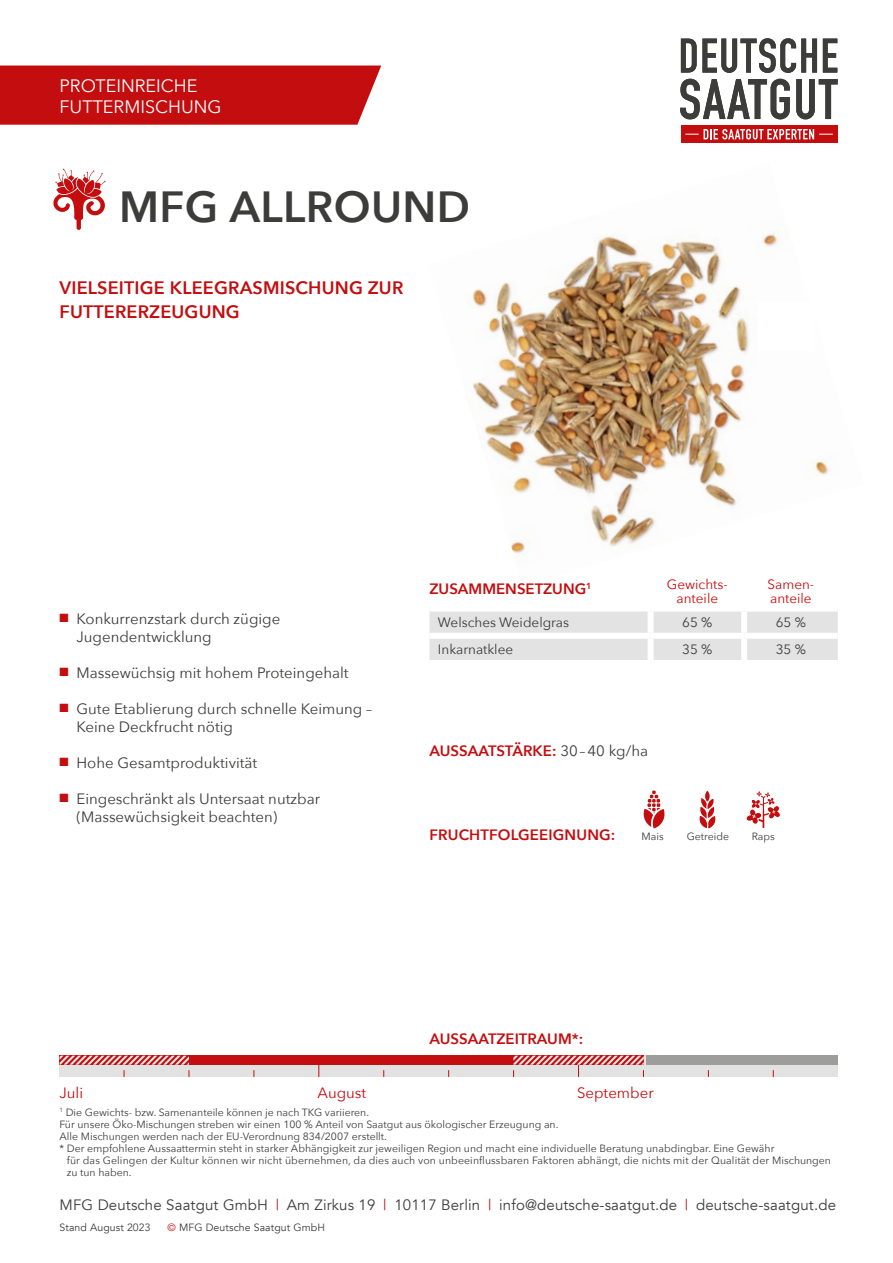
<style>
.page{position:relative;width:893px;height:1263px;background:#fff}
.page>*{position:absolute;margin:0;border:0;box-sizing:border-box;transform-origin:0 0}
.t1{font:600 43.5px "Avenir Next";letter-spacing:.01em;color:#3c3c3b}
.t2{font:600 18px/24px "Avenir Next";letter-spacing:.01em;color:#c40d0e}
.t3{font:18px/21px "Avenir Next";color:#fff}
.t4{font:15px/18px "Avenir Next";color:#3c3c3b}
.t5{font:15px "Avenir";letter-spacing:.01em;color:#3c3c3b}
.t6{font:600 15px "Avenir Next";color:#c40d0e}
.t7{font:15px "Avenir Next";color:#c40d0e}
.t8{font:13.5px "Avenir Next";color:#3c3c3b}
.t9{font:13.5px/13.5px "Avenir Next";color:#c40d0e;text-align:center}
.t10{font:10.5px "Avenir Next";color:#3c3c3b}
.t11{font:10.5px "Avenir";letter-spacing:.01em;color:#3c3c3b}
.s1{color:#c40d0e}
.s2{font-weight:400;color:#3c3c3b}
</style>
<div class="page">
<img style="left:471px;top:232px;width:365px;height:322px">
<div style="left:758px;top:302px;width:56px;height:49px;background:#fff"></div>
<svg style="left:681px;top:38px;width:136px;height:35px"></svg>
<svg style="left:823px;top:39px;width:14px;height:34px"></svg>
<svg style="left:680px;top:79px;width:110px;height:40px"></svg>
<svg style="left:796px;top:79px;width:42px;height:40px"></svg>
<div style="left:681px;top:125px;width:156px;height:18px;background:#c40d0e"></div>
<svg style="left:685px;top:129px;width:148px;height:10px"></svg>
<div style="left:0;top:66px;width:381px;height:59px;background:#c40d0e"></div>
<svg style="left:53px;top:169px;width:53px;height:61px"></svg>
<div style="left:60px;top:1056px;width:778px;height:21px;background:#e2e2e2"></div>
<svg style="left:318px;top:1065px;width:1px;height:12px"></svg>
<div style="left:60px;top:1056px;width:584px;height:9px;background:#c40d0e"></div>
<div style="left:646px;top:1056px;width:192px;height:9px;background:#9d9d9c"></div>
<svg style="left:60px;top:1056px;width:130px;height:21px"></svg>
<svg style="left:513px;top:1056px;width:131px;height:21px"></svg>
<div style="left:429px;top:611px;width:409px;height:49px;background:#e4e3e3"></div>
<div style="left:429px;top:633px;width:222px;height:6px;background:#fff"></div>
<div style="left:651px;top:633px;width:93px;height:6px;background:#fff"></div>
<div style="left:744px;top:633px;width:94px;height:6px;background:#fff"></div>
<div style="left:648px;top:611px;width:6px;height:22px;background:#fff"></div>
<div style="left:741px;top:611px;width:6px;height:22px;background:#fff"></div>
<div style="left:648px;top:639px;width:6px;height:21px;background:#fff"></div>
<div style="left:741px;top:639px;width:6px;height:21px;background:#fff"></div>
<svg style="left:699px;top:791px;width:17px;height:38px"></svg>
<svg style="left:746px;top:790px;width:35px;height:38px"></svg>
<svg style="left:643px;top:790px;width:22px;height:38px"></svg>
<h2 class="t3" style="left:60px;top:75px;width:164px">PROTEINREICHE<br>FUTTERMISCHUNG</h2>
<h1 class="t1" style="left:119px;top:181px;width:353px">MFG ALLROUND</h1>
<h2 class="t2" style="left:60px;top:275px;width:345px">VIELSEITIGE KLEEGRASMISCHUNG ZUR<br>FUTTERERZEUGUNG</h2>
<h3 class="t4" style="left:77px;top:610px;width:205px;text-indent:-17px"><span class="s1">■</span> Konkurrenzstark durch zügige<br>Jugendentwicklung</h3>
<h3 class="t4" style="left:60px;top:664px;width:291px"><span class="s1">■</span> Massewüchsig mit hohem Proteingehalt</h3>
<h3 class="t4" style="left:77px;top:700px;width:297px;text-indent:-17px"><span class="s1">■</span> Gute Etablierung durch schnelle Keimung –<br>Keine Deckfrucht nötig</h3>
<h3 class="t4" style="left:60px;top:754px;width:199px"><span class="s1">■</span> Hohe Gesamtproduktivität</h3>
<h3 class="t4" style="left:77px;top:790px;width:245px;text-indent:-17px"><span class="s1">■</span> Eingeschränkt als Untersaat nutzbar (Massewüchsigkeit beachten)</h3>
<h3 class="t6" style="left:429px;top:580px;width:164px">ZUSAMMENSETZUNG<sup>1</sup></h3>
<p class="t9" style="left:667px;top:578px;width:62px">Gewichts&shy;anteile</p>
<p class="t9" style="left:768px;top:578px;width:48px;text-align:left">Samen&shy;anteile</p>
<p class="t8" style="left:438px;top:615px;width:133px">Welsches Weidelgras</p>
<p class="t8" style="left:682px;top:615px;width:32px">65 %</p>
<p class="t8" style="left:776px;top:615px;width:32px">65 %</p>
<p class="t8" style="left:438px;top:642px;width:77px">Inkarnatklee</p>
<p class="t8" style="left:682px;top:642px;width:32px">35 %</p>
<p class="t8" style="left:776px;top:642px;width:32px">35 %</p>
<h3 class="t6" style="left:429px;top:742px;width:220px">AUSSAATSTÄRKE: <span class="s2">30 – 40 kg/ha</span></h3>
<h3 class="t6" style="left:429px;top:826px;width:187px">FRUCHTFOLGEEIGNUNG:</h3>
<p class="t10" style="left:642px;top:830px;width:24px">Mais</p>
<p class="t10" style="left:687px;top:830px;width:44px">Getreide</p>
<p class="t10" style="left:752px;top:830px;width:25px">Raps</p>
<h3 class="t6" style="left:429px;top:1030px;width:155px">AUSSAATZEITRAUM*:</h3>
<h3 class="t7" style="left:59px;top:1084px;width:25px">Juli</h3>
<h3 class="t7" style="left:317px;top:1084px;width:50px">August</h3>
<h3 class="t7" style="left:577px;top:1084px;width:78px">September</h3>
<p class="t10" style="left:60px;top:1106px;width:311px"><sup>1</sup> Die Gewichts- bzw. Samenanteile können je nach TKG variieren.</p>
<p class="t10" style="left:60px;top:1118px;width:500px">Für unsere Öko-Mischungen streben wir einen 100 % Anteil von Saatgut aus ökologischer Erzeugung an.</p>
<p class="t10" style="left:60px;top:1130px;width:329px">Alle Mischungen werden nach der EU-Verordnung 834/2007 erstellt.</p>
<p class="t10" style="left:60px;top:1142px;width:716px">* Der empfohlene Aussaattermin steht in starker Abhängigkeit zur jeweiligen Region und macht eine individuelle Beratung unabdingbar. Eine Gewähr</p>
<p class="t10" style="left:67px;top:1151px;width:766px">für das Gelingen der Kultur können wir nicht übernehmen, da dies auch von unbeeinflussbaren Faktoren abhängt, die nichts mit der Qualität der Mischungen</p>
<p class="t10" style="left:67px;top:1166px;width:66px">zu tun haben.</p>
<h3 class="t5" style="left:60px;top:1198px;width:778px">MFG Deutsche Saatgut GmbH <span class="s1">|</span> Am Zirkus 19 <span class="s1">|</span> 10117 Berlin <span class="s1">|</span> info@deutsche-saatgut.de <span class="s1">|</span> deutsche-saatgut.de</h3>
<p class="t11" style="left:60px;top:1223px;width:93px">Stand August 2023</p>
<p class="t11" style="left:168px;top:1223px;width:159px"><span class="s1">©</span> MFG Deutsche Saatgut GmbH</p>
</div>
